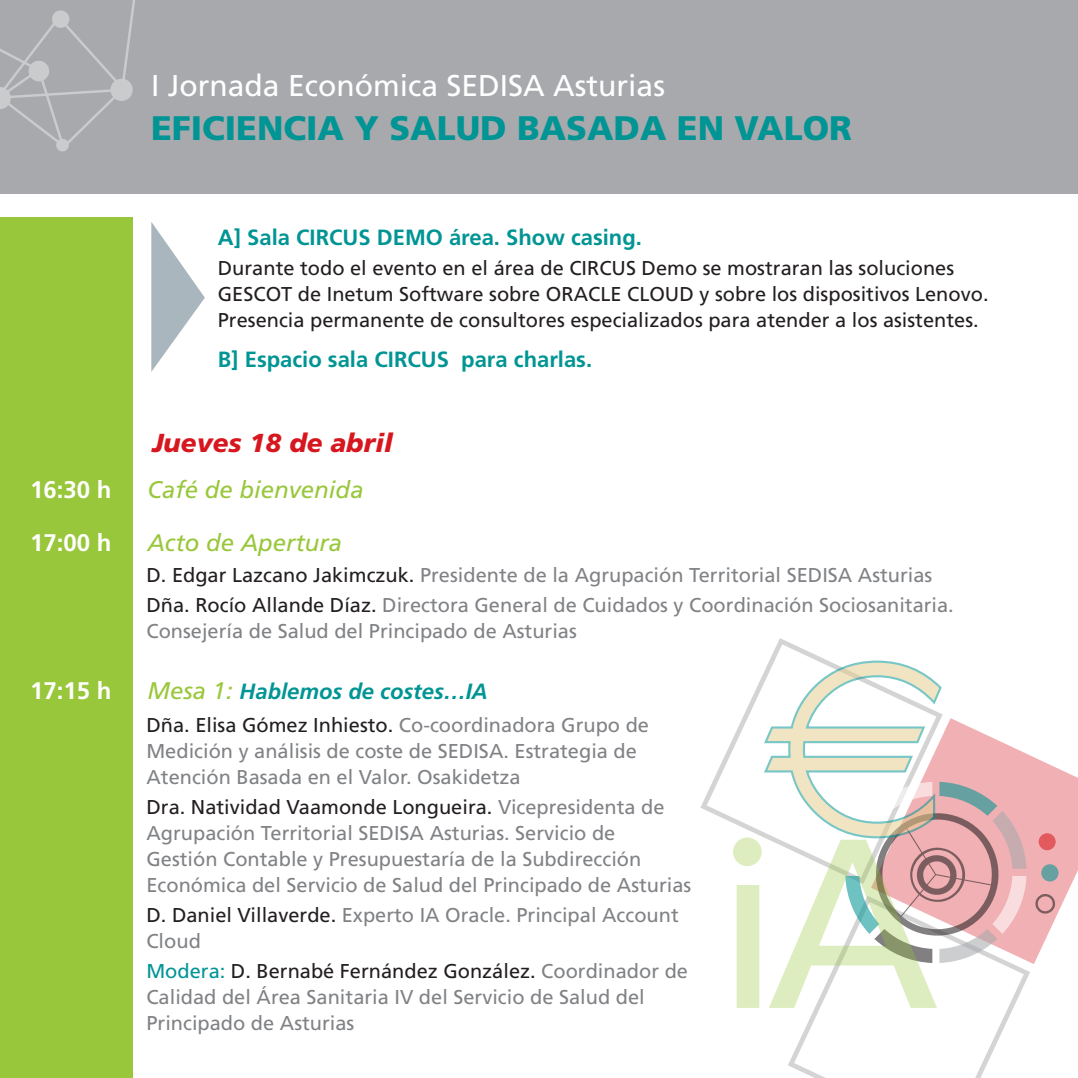
<style>
.page{position:relative;width:1078px;height:1078px;background:#fff}
.page>*{position:absolute;margin:0;border:0;box-sizing:border-box;transform-origin:0 0}
.t1{font:900 34px "Frutiger";color:#009594}
.t2{font:30px "Frutiger";color:#fff}
.t3{font:italic 900 26px "Frutiger";color:#d7171f}
.t4{font:italic 24px "Frutiger";color:#99c73b}
.t5{font:700 24px "Frutiger";color:#fff}
.t6{font:700 22px "Frutiger";color:#009594}
.t7{font:italic 700 22px "Frutiger";color:#009594}
.t8{font:20px/26px "Frutiger";color:#808285}
.t9{font:20px/26px "Frutiger";color:#231f20}
.s1{color:#231f20}
.s2{font-weight:400;font-size:24px;color:#99c73b}
.s3{color:#009594}
</style>
<div class="page">
<div style="left:0;top:0;width:1077px;height:194px;background:#a8a9ad"></div>
<div style="left:0;top:217px;width:132px;height:860px;background:#99c73b"></div>
<svg style="left:0;top:0;width:135px;height:152px"></svg>
<svg style="left:1056px;top:767px;width:21px;height:150px;fill:#f1b0b3"></svg>
<svg style="left:700px;top:638px;width:126px;height:185px"></svg>
<svg style="left:1040px;top:863px;width:18px;height:18px"></svg>
<svg style="left:732px;top:660px;width:324px;height:417px"></svg>
<svg style="left:151px;top:222px;width:54px;height:150px"></svg>
<h2 class="t2" style="left:151px;top:68px;width:515px">I Jornada Económica SEDISA Asturias</h2>
<h1 class="t1" style="left:151px;top:108px;width:702px">EFICIENCIA Y SALUD BASADA EN VALOR</h1>
<p class="t6" style="left:218px;top:224px;width:425px">A] Sala CIRCUS DEMO área. Show casing.</p>
<p class="t9" style="left:218px;top:255px;width:772px">Durante todo el evento en el área de CIRCUS Demo se mostraran las soluciones<br>GESCOT de Inetum Software sobre ORACLE CLOUD y sobre los dispositivos Lenovo.<br>Presencia permanente de consultores especializados para atender a los asistentes.</p>
<p class="t6" style="left:218px;top:346px;width:376px">B] Espacio sala CIRCUS para charlas.</p>
<h3 class="t3" style="left:152px;top:427px;width:242px">Jueves 18 de abril</h3>
<p class="t5" style="left:30px;top:475px;width:83px">16:30 h</p>
<p class="t4" style="left:147px;top:475px;width:218px">Café de bienvenida</p>
<p class="t5" style="left:30px;top:528px;width:83px">17:00 h</p>
<p class="t4" style="left:147px;top:528px;width:196px">Acto de Apertura</p>
<p class="t8" style="left:146px;top:559px;width:808px;line-height:30px"><span class="s1">D. Edgar Lazcano Jakimczuk.</span> Presidente de la Agrupación Territorial SEDISA Asturias<br><span class="s1">Dña. Rocío Allande Díaz.</span> Directora General de Cuidados y Coordinación Sociosanitaria.</p>
<p class="t8" style="left:146px;top:617px;width:432px">Consejería de Salud del Principado de Asturias</p>
<p class="t5" style="left:30px;top:676px;width:83px">17:15 h</p>
<p class="t7" style="left:147px;top:677px;width:342px"><span class="s2">Mesa 1:</span> Hablemos de costes…IA</p>
<p class="t8" style="left:146px;top:711px;width:504px"><span class="s1">Dña. Elisa Gómez Inhiesto.</span> Co-coordinadora Grupo de<br>Medición y análisis de coste de SEDISA. Estrategia de<br>Atención Basada en el Valor. Osakidetza</p>
<p class="t8" style="left:146px;top:793px;width:546px"><span class="s1">Dra. Natividad Vaamonde Longueira.</span> Vicepresidenta de Agrupación Territorial SEDISA Asturias. Servicio de Gestión Contable y Presupuestaría de la Subdirección Económica del Servicio de Salud del Principado de Asturias</p>
<p class="t8" style="left:146px;top:901px;width:533px"><span class="s1">D. Daniel Villaverde.</span> Experto IA Oracle. Principal Account<br>Cloud</p>
<p class="t8" style="left:146px;top:957px;width:543px"><span class="s3">Modera:</span> <span class="s1">D. Bernabé Fernández González.</span> Coordinador de<br>Calidad del Área Sanitaria IV del Servicio de Salud del<br>Principado de Asturias</p>
</div>
